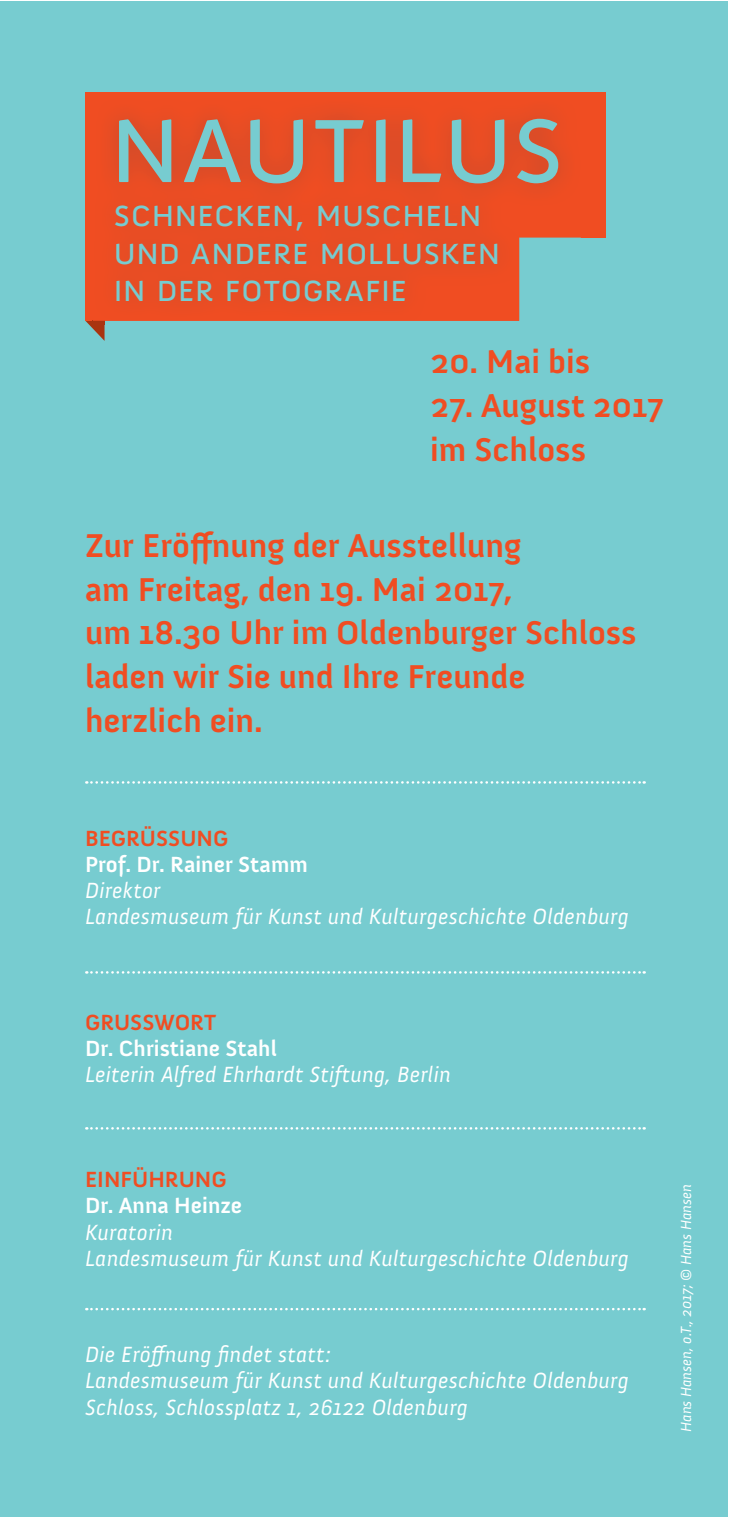
<style>
.page{position:relative;width:730px;height:1517px;background:#fff}
.page>*{position:absolute;margin:0;border:0;box-sizing:border-box;transform-origin:0 0}
.t1{font:115.5px "Anivers SC";letter-spacing:-.005em;color:#77ccd0}
.t2{font:37.5px/37.5px "Anivers SC";color:#77ccd0}
.t3{font:700 33.75px/43.8px "Anivers";color:#f04d22}
.t4{font:italic 22.5px/26.2px "Anivers";letter-spacing:.015em;color:#fff}
.t5{font:700 22.5px "Anivers";color:#fff}
.t6{font:700 22.5px "Anivers";color:#f04d22}
.t7{font:italic 15px "Anivers";color:#fff}
</style>
<div class="page">
<div style="left:0;top:2px;width:728px;height:1515px;background:#77ccd0"></div>
<svg style="left:86px;top:971px;width:559px;height:2px"></svg>
<svg style="left:86px;top:781px;width:559px;height:2px"></svg>
<svg style="left:86px;top:1127px;width:559px;height:2px"></svg>
<svg style="left:86px;top:1307px;width:559px;height:3px"></svg>
<div style="left:85px;top:92px;width:521px;height:145px;background:#f04d22"></div>
<svg style="left:85px;top:320px;width:20px;height:21px"></svg>
<img style="left:111px;top:112px;width:452px;height:103px">
<div style="left:93px;top:215px;width:426px;height:106px;background:#e84d24"></div>
<h1 class="t1" style="left:109px;top:81px;width:457px">nautilus</h1>
<h2 class="t2" style="left:114px;top:195px;width:388px">schnecken, muscheln und andere mollusken in der fotografie</h2>
<h3 class="t3" style="left:430px;top:340px;width:161px">20. Mai bis</h3>
<h3 class="t3" style="left:430px;top:384px;width:235px">27. August 2017 im Schloss</h3>
<h3 class="t3" style="left:85px;top:524px;width:553px">Zur Eröffnung der Ausstellung<br>am Freitag, den 19. Mai 2017,<br>um 18.30 Uhr im Oldenburger Schloss laden wir Sie und Ihre Freunde herzlich ein.</h3>
<p class="t6" style="left:85px;top:826px;width:145px">BEGRÜSSUNG</p>
<p class="t5" style="left:85px;top:852px;width:224px">Prof. Dr. Rainer Stamm</p>
<p class="t4" style="left:85px;top:878px;width:545px">Direktor<br>Landesmuseum für Kunst und Kulturgeschichte Oldenburg</p>
<p class="t6" style="left:85px;top:1009px;width:133px">GRUSSWORT</p>
<p class="t5" style="left:85px;top:1036px;width:193px">Dr. Christiane Stahl</p>
<p class="t4" style="left:85px;top:1061px;width:367px">Leiterin Alfred Ehrhardt Stiftung, Berlin</p>
<p class="t6" style="left:85px;top:1167px;width:143px">EINFÜHRUNG</p>
<p class="t5" style="left:85px;top:1193px;width:159px">Dr. Anna Heinze</p>
<p class="t4" style="left:85px;top:1219px;width:545px">Kuratorin<br>Landesmuseum für Kunst und Kulturgeschichte Oldenburg</p>
<p class="t4" style="left:85px;top:1341px;width:545px">Die Eröffnung findet statt:<br>Landesmuseum für Kunst und Kulturgeschichte Oldenburg<br>Schloss, Schlossplatz 1, 26122 Oldenburg</p>
<p class="t7" style="left:678px;top:1431px;width:249px;rotate:-90deg">Hans Hansen, o.T., 2017; © Hans Hansen</p>
</div>
